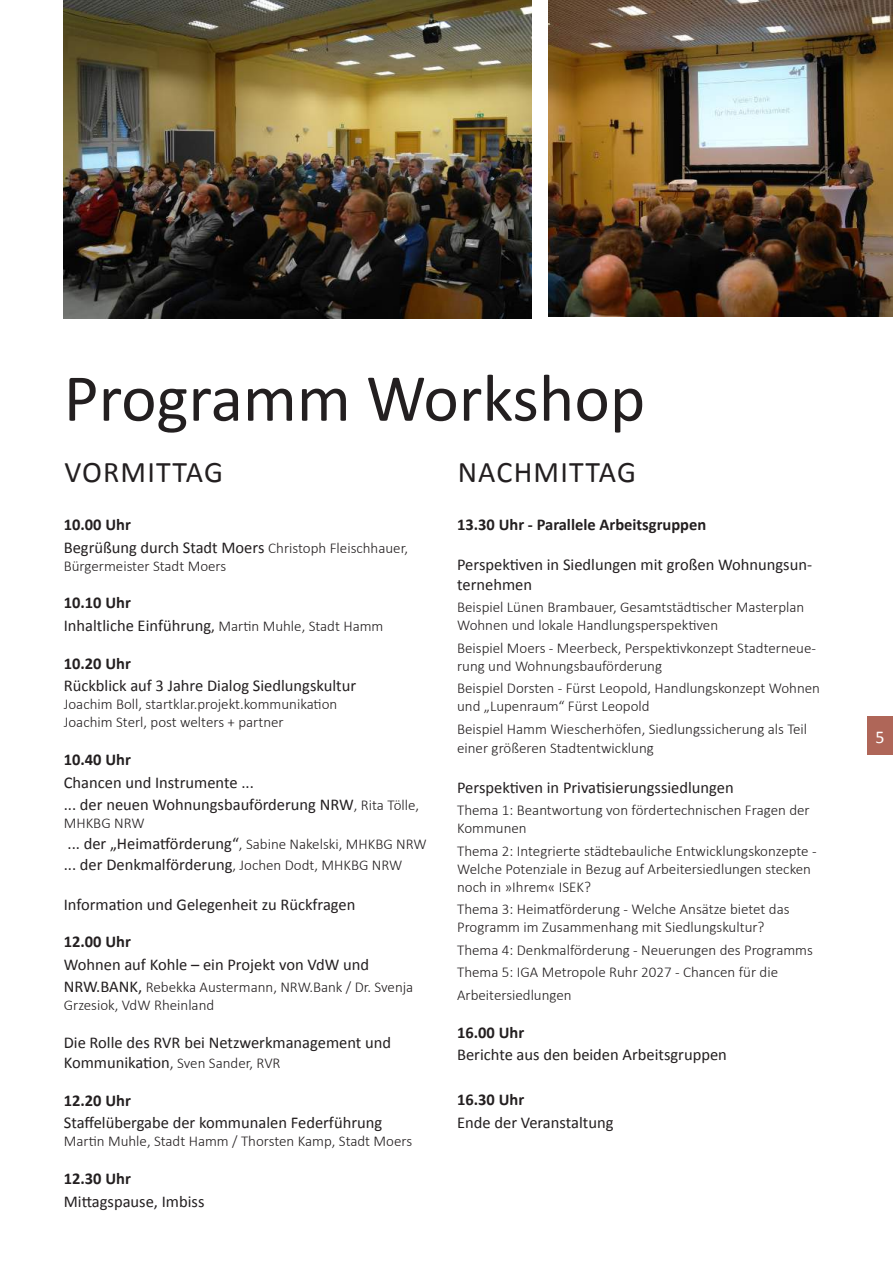
<style>
.page{position:relative;width:893px;height:1263px;background:#fff}
.page>*{position:absolute;margin:0;border:0;box-sizing:border-box;transform-origin:0 0}
.t1{font:67.5px "Calibri";color:#231f20}
.t2{font:30px "Calibri";letter-spacing:.04em;color:#231f20}
.t3{font:18px "Calibri";color:#fff}
.t4{font:16.5px/22.5px "Calibri";color:#231f20}
.t5{font:700 16.5px "Calibri";color:#231f20}
.t6{font:300 15px/18px "Calibri";color:#231f20}
.s1{font-weight:700}
.s2{font-weight:300;font-size:15px}
.s3{font-size:15px}
.s4{font-weight:400;font-size:16.5px}
.s5{font-size:16.5px}
</style>
<div class="page">
<div style="left:867px;top:717px;width:26px;height:38px;background:#af6658"></div>
<img style="left:64px;top:0;width:467px;height:318px">
<img style="left:548px;top:0;width:345px;height:316px">
<h1 class="t1" style="left:64px;top:355px;width:583px">Programm Workshop</h1>
<h2 class="t2" style="left:64px;top:453px;width:160px">VORMITTAG</h2>
<p class="t4" style="left:64px;top:513px;width:346px"><span class="s1">10.00 Uhr<br></span>Begrüßung durch Stadt Moers <span class="s2">Christoph Fleischhauer,</span></p>
<p class="t6" style="left:64px;top:556px;width:164px">Bürgermeister Stadt Moers</p>
<p class="t4" style="left:64px;top:592px;width:321px"><span class="s1">10.10 Uhr<br></span>Inhaltliche Einführung<span class="s3">,</span> <span class="s2">Martin Muhle, Stadt Hamm</span></p>
<p class="t5" style="left:64px;top:653px;width:69px">10.20 Uhr</p>
<p class="t4" style="left:64px;top:674px;width:294px">Rückblick auf 3 Jahre Dialog Siedlungskultur</p>
<p class="t6" style="left:64px;top:694px;width:275px">Joachim Boll, startklar.projekt.kommunikation<br>Joachim Sterl, post welters + partner</p>
<p class="t5" style="left:64px;top:749px;width:69px">10.40 Uhr</p>
<p class="t4" style="left:64px;top:771px;width:357px">Chancen und Instrumente ...<br>... der neuen Wohnungsbauförderung NRW<span class="s2">, Rita Tölle,</span></p>
<p class="t6" style="left:64px;top:812px;width:364px;line-height:21px">MHKBG NRW<br><span class="s4">... der „Heimatförderung“</span>, Sabine Nakelski, MHKBG NRW</p>
<p class="t4" style="left:64px;top:853px;width:340px">... der Denkmalförderung<span class="s2">, Jochen Dodt, MHKBG NRW</span></p>
<p class="t4" style="left:64px;top:893px;width:293px">Information und Gelegenheit zu Rückfragen</p>
<p class="t5" style="left:64px;top:931px;width:69px">12.00 Uhr</p>
<p class="t4" style="left:64px;top:953px;width:307px">Wohnen auf Kohle – ein Projekt von VdW und</p>
<p class="t6" style="left:64px;top:978px;width:351px"><span class="s4">NRW.BANK,</span> Rebekka Austermann, NRW.Bank / Dr. Svenja<br>Grzesiok, VdW Rheinland</p>
<p class="t4" style="left:64px;top:1031px;width:329px">Die Rolle des RVR bei Netzwerkmanagement und</p>
<p class="t6" style="left:64px;top:1053px;width:218px"><span class="s4">Kommunikation</span><span class="s5">,</span> Sven Sander, RVR</p>
<p class="t5" style="left:64px;top:1090px;width:69px">12.20 Uhr</p>
<p class="t4" style="left:64px;top:1112px;width:320px">Staffelübergabe der kommunalen Federführung</p>
<p class="t6" style="left:64px;top:1132px;width:350px">Martin Muhle, Stadt Hamm / Thorsten Kamp, Stadt Moers</p>
<p class="t5" style="left:64px;top:1168px;width:69px">12.30 Uhr</p>
<p class="t4" style="left:64px;top:1190px;width:142px">Mittagspause, Imbiss</p>
<h2 class="t2" style="left:458px;top:453px;width:180px">NACHMITTAG</h2>
<p class="t5" style="left:457px;top:514px;width:251px">13.30 Uhr - Parallele Arbeitsgruppen</p>
<p class="t4" style="left:457px;top:554px;width:356px;line-height:19.8px">Perspektiven in Siedlungen mit großen Wohnungsun&shy;ternehmen</p>
<p class="t6" style="left:457px;top:597px;width:349px">Beispiel Lünen Brambauer, Gesamtstädtischer Masterplan<br>Wohnen und lokale Handlungsperspektiven</p>
<p class="t6" style="left:457px;top:638px;width:360px">Beispiel Moers - Meerbeck, Perspektivkonzept Stadterneue&shy;rung und Wohnungsbauförderung</p>
<p class="t6" style="left:457px;top:678px;width:364px">Beispiel Dorsten - Fürst Leopold, Handlungskonzept Wohnen und „Lupenraum“ Fürst Leopold</p>
<p class="t6" style="left:457px;top:718px;width:352px;line-height:19.8px">Beispiel Hamm Wiescherhöfen, Siedlungssicherung als Teil einer größeren Stadtentwicklung</p>
<p class="t4" style="left:457px;top:776px;width:278px">Perspektiven in Privatisierungssiedlungen</p>
<p class="t6" style="left:457px;top:801px;width:354px">Thema 1: Beantwortung von fördertechnischen Fragen der<br>Kommunen</p>
<p class="t6" style="left:457px;top:841px;width:361px">Thema 2: Integrierte städtebauliche Entwicklungskonzepte -<br>Welche Potenziale in Bezug auf Arbeitersiedlungen stecken noch in »Ihrem« ISEK?</p>
<p class="t6" style="left:457px;top:900px;width:334px">Thema 3: Heimatförderung - Welche Ansätze bietet das<br>Programm im Zusammenhang mit Siedlungskultur?</p>
<p class="t6" style="left:457px;top:938px;width:357px;line-height:22.5px">Thema 4: Denkmalförderung - Neuerungen des Programms<br>Thema 5: IGA Metropole Ruhr 2027 - Chancen für die<br>Arbeitersiedlungen</p>
<p class="t5" style="left:457px;top:1022px;width:69px">16.00 Uhr</p>
<p class="t4" style="left:457px;top:1043px;width:271px">Berichte aus den beiden Arbeitsgruppen</p>
<p class="t5" style="left:457px;top:1089px;width:69px">16.30 Uhr</p>
<p class="t4" style="left:457px;top:1111px;width:158px">Ende der Veranstaltung</p>
<p class="t3" style="left:875px;top:725px;width:11px">5</p>
</div>
